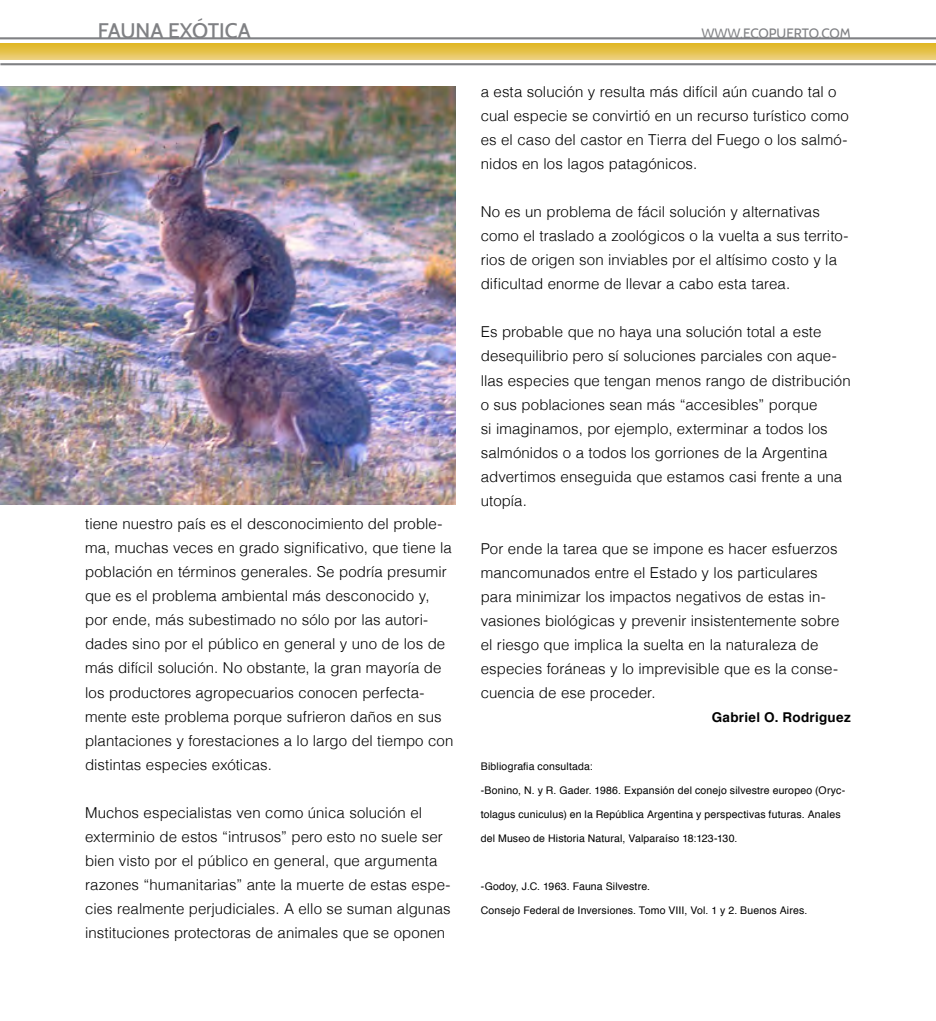
<style>
.page{position:relative;width:936px;height:1021px;background:#fff}
.page>*{position:absolute;margin:0;border:0;box-sizing:border-box;transform-origin:0 0}
.t1{font:500 21px "Cabin";color:#808184}
.t2{font:300 15px/24px "Helvetica";letter-spacing:.005em;color:#000}
.t3{font:700 13.5px "Helvetica";letter-spacing:.025em;color:#000}
.t4{font:13.5px "Cabin";letter-spacing:-.005em;color:#808184}
.t5{font:10.5px "Helvetica";letter-spacing:.015em;color:#000}
</style>
<div class="page">
<svg style="left:0;top:43px;width:935px;height:17px;background:#e6c24e"></svg>
<hr style="left:0;top:37px;width:935px;height:2px;background:#808184">
<hr style="left:0;top:63px;width:935px;height:2px;background:#808184">
<img style="left:0;top:86px;width:455px;height:418px">
<p class="t1" style="left:98px;top:17px;width:154px">FAUNA EXÓTICA</p>
<p class="t4" style="left:701px;top:25px;width:151px">WWW.ECOPUERTO.COM</p>
<p class="t2" style="left:85px;top:512px;width:370px">tiene nuestro país es el desconocimiento del proble&shy;ma, muchas veces en grado significativo, que tiene la población en términos generales. Se podría presumir que es el problema ambiental más desconocido y, por ende, más subestimado no sólo por las autori&shy;dades sino por el público en general y uno de los de más difícil solución. No obstante, la gran mayoría de los productores agropecuarios conocen perfecta&shy;mente este problema porque sufrieron daños en sus plantaciones y forestaciones a lo largo del tiempo con distintas especies exóticas.</p>
<p class="t2" style="left:85px;top:800px;width:367px">Muchos especialistas ven como única solución el exterminio de estos “intrusos” pero esto no suele ser bien visto por el público en general, que argumenta razones “humanitarias” ante la muerte de estas espe&shy;cies realmente perjudiciales. A ello se suman algunas instituciones protectoras de animales que se oponen</p>
<p class="t2" style="left:480px;top:80px;width:369px">a esta solución y resulta más difícil aún cuando tal o cual especie se convirtió en un recurso turístico como es el caso del castor en Tierra del Fuego o los salmó&shy;nidos en los lagos patagónicos.</p>
<p class="t2" style="left:480px;top:200px;width:369px">No es un problema de fácil solución y alternativas como el traslado a zoológicos o la vuelta a sus territo&shy;rios de origen son inviables por el altísimo costo y la dificultad enorme de llevar a cabo esta tarea.</p>
<p class="t2" style="left:480px;top:320px;width:371px">Es probable que no haya una solución total a este desequilibrio pero sí soluciones parciales con aque&shy;llas especies que tengan menos rango de distribución o sus poblaciones sean más “accesibles” porque<br>si imaginamos, por ejemplo, exterminar a todos los salmónidos o a todos los gorriones de la Argentina advertimos enseguida que estamos casi frente a una utopía.</p>
<p class="t2" style="left:480px;top:536px;width:360px">Por ende la tarea que se impone es hacer esfuerzos mancomunados entre el Estado y los particulares para minimizar los impactos negativos de estas in&shy;vasiones biológicas y prevenir insistentemente sobre el riesgo que implica la suelta en la naturaleza de especies foráneas y lo imprevisible que es la conse&shy;cuencia de ese proceder.</p>
<p class="t3" style="left:711px;top:706px;width:141px">Gabriel O. Rodriguez</p>
<p class="t5" style="left:480px;top:758px;width:114px">Bibliografia consultada:</p>
<p class="t5" style="left:480px;top:782px;width:366px">-Bonino, N. y R. Gader. 1986. Expansión del conejo silvestre europeo (Oryc-</p>
<p class="t5" style="left:480px;top:806px;width:361px">tolagus cuniculus) en la República Argentina y perspectivas futuras. Anales</p>
<p class="t5" style="left:480px;top:830px;width:258px">del Museo de Historia Natural, Valparaíso 18:123-130.</p>
<p class="t5" style="left:480px;top:878px;width:171px">-Godoy, J.C. 1963. Fauna Silvestre.</p>
<p class="t5" style="left:480px;top:902px;width:328px">Consejo Federal de Inversiones. Tomo VIII, Vol. 1 y 2. Buenos Aires.</p>
</div>
